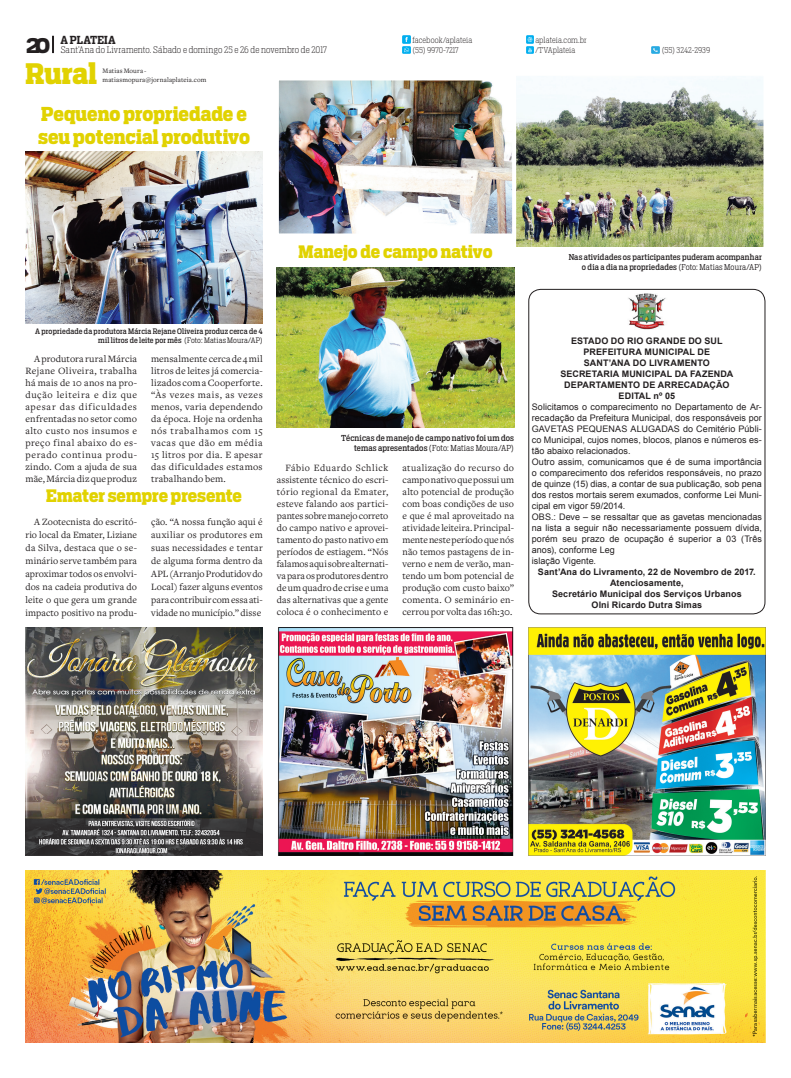
<style>
.page{position:relative;width:791px;height:1078px;background:#fff}
.page>*{position:absolute;margin:0;border:0;box-sizing:border-box;transform-origin:0 0}
.t1{font:900 28px "Antenna Serif Condensed";color:#e1d201}
.t2{font:900 19px/22.8px "Antenna Serif Condensed";color:#e1d201}
.t3{font:900 17px "Antenna Serif Condensed";color:#e1d201}
.t4{font:700 11px "Antenna Serif Condensed";letter-spacing:.005em;color:#231f20}
.t5{font:10px/12px "Freight Text";letter-spacing:.01em;color:#231f20;text-align:justify}
.t6{font:9px/11px "Arial";letter-spacing:.005em;color:#231f20}
.t7{font:700 9px/11px "Arial";letter-spacing:.015em;color:#231f20;text-align:center}
.t8{font:300 expanded 9px "Antenna Serif Condensed";letter-spacing:.005em;color:#231f20}
.t9{font:500 8.2px/9.8px "Antenna Serif Condensed";letter-spacing:.015em;color:#231f20;text-align:right}
.t10{font:500 8px/9.6px "Antenna Serif Condensed";letter-spacing:.015em;color:#231f20;text-align:right}
.t11{font:300 expanded 8px "Antenna Serif Condensed";letter-spacing:.005em;color:#231f20}
.t12{font:500 7.5px/9px "Antenna Serif Condensed";letter-spacing:.015em;color:#231f20;text-align:right}
.t13{font:7px/8.4px "Freight Text";letter-spacing:.015em;color:#231f20}
.s1{font-family:"Antenna Serif";font-weight:900;font-size:20px}
.s2{font-weight:300}
</style>
<div class="page">
<svg style="left:52px;top:36px;width:2px;height:17px"></svg>
<svg style="left:652px;top:46px;width:7px;height:8px"></svg>
<svg style="left:403px;top:36px;width:7px;height:18px"></svg>
<svg style="left:526px;top:36px;width:8px;height:18px"></svg>
<div style="left:528px;top:289px;width:237px;height:325px;border:1px solid #231f20;border-radius:12px"></div>
<img style="left:628px;top:293px;width:38px;height:37px">
<img style="left:26px;top:627px;width:237px;height:228px">
<img style="left:278px;top:627px;width:236px;height:228px">
<img style="left:26px;top:870px;width:739px;height:172px">
<img style="left:528px;top:627px;width:237px;height:228px">
<img style="left:26px;top:151px;width:237px;height:172px">
<img style="left:277px;top:268px;width:237px;height:159px">
<img style="left:517px;top:77px;width:245px;height:169px">
<div style="left:512px;top:72px;width:255px;height:179px;border:4px solid #fff"></div>
<img style="left:280px;top:81px;width:231px;height:151px">
<div style="left:275px;top:76px;width:241px;height:161px;border:4px solid #fff"></div>
<p class="t4" style="left:26px;top:33px;width:92px"><span class="s1">20</span> A PLATEIA</p>
<p class="t11" style="left:412px;top:35px;width:61px">facebook/aplateia</p>
<p class="t11" style="left:535px;top:35px;width:53px">aplateia.com.br</p>
<p class="t8" style="left:61px;top:44px;width:267px">Sant’Ana do Livramento. Sábado e domingo 25 e 26 de novembro de 2017</p>
<p class="t11" style="left:412px;top:45px;width:48px">(55) 9970-7217</p>
<p class="t11" style="left:535px;top:45px;width:42px">/TVAplateia</p>
<p class="t11" style="left:662px;top:45px;width:50px">(55) 3242-2939</p>
<h1 class="t1" style="left:26px;top:54px;width:73px">Rural</h1>
<p class="t13" style="left:103px;top:67px;width:105px">Matias Moura - matiasmopura@jornalaplateia.com</p>
<h2 class="t2" style="left:38px;top:103px;width:214px">Pequeno propriedade e seu potencial produtivo</h2>
<h3 class="t3" style="left:298px;top:240px;width:195px">Manejo de campo nativo</h3>
<p class="t10" style="left:569px;top:252px;width:195px">Nas atividades os participantes puderam acompanhar o dia a dia na propriedades <span class="s2">(Foto: Matias Moura/AP)</span></p>
<p class="t12" style="left:35px;top:327px;width:229px">A propriedade da produtora Márcia Rejane Oliveira produz cerca de 4 mil litros de leite por mês <span class="s2">(Foto: Matias Moura/AP)</span></p>
<p class="t5" style="left:26px;top:353px;width:113px;text-indent:9px">A produtora rural Márcia Rejane Oliveira, trabalha há mais de 10 anos na pro&shy;dução leiteira e diz que apesar das dificuldades enfrentadas no setor como alto custo nos insumos e preço final abaixo do es&shy;perado continua produ&shy;zindo. Com a ajuda de sua mãe, Márcia diz que produz</p>
<p class="t5" style="left:151px;top:353px;width:113px">mensalmente cerca de 4 mil litros de leites já comercia&shy;lizados com a Cooperforte. “Às vezes mais, as vezes menos, varia dependendo da época. Hoje na ordenha nós trabalhamos com 15 vacas que dão em média 15 litros por dia. E apesar das dificuldades estamos trabalhando bem.</p>
<p class="t5" style="left:26px;top:515px;width:113px;line-height:13px;text-indent:9px">A Zootecnista do escritó&shy;rio local da Emater, Liziane da Silva, destaca que o se&shy;minário serve também para aproximar todos os envolvi&shy;dos na cadeia produtiva do leite o que gera um grande impacto positivo na produ-</p>
<p class="t5" style="left:151px;top:515px;width:113px;line-height:13px">ção. “A nossa função aqui é auxiliar os produtores em suas necessidades e tentar de alguma forma dentro da APL (Arranjo Produtidov do Local) fazer alguns eventos para contribuir com essa ati&shy;vidade no município.” disse</p>
<h3 class="t3" style="left:46px;top:484px;width:197px">Emater sempre presente</h3>
<p class="t9" style="left:341px;top:433px;width:174px">Técnicas de manejo de campo nativo foi um dos temas apresentados <span class="s2">(Foto: Matias Moura/AP)</span></p>
<p class="t5" style="left:277px;top:461px;width:113px;text-indent:9px">Fábio Eduardo Schlick assistente técnico do escri&shy;tório regional da Emater, esteve falando aos partici&shy;pantes sobre manejo correto do campo nativo e aprovei&shy;tamento do pasto nativo em períodos de estiagem. “Nós falamos aqui sobre alternati&shy;va para os produtores dentro de um quadro de crise e uma das alternativas que a gente coloca é o conhecimento e</p>
<p class="t5" style="left:403px;top:461px;width:113px">atualização do recurso do campo nativo que possui um alto potencial de produção com boas condições de uso e que é mal aproveitado na atividade leiteira. Principal&shy;mente neste período que nós não temos pastagens de in&shy;verno e nem de verão, man&shy;tendo um bom potencial de produção com custo baixo” comenta. O seminário en&shy;cerrou por volta das 16h:30.</p>
<p class="t7" style="left:560px;top:336px;width:174px">ESTADO DO RIO GRANDE DO SUL<br>PREFEITURA MUNICIPAL DE<br>SANT’ANA DO LIVRAMENTO<br>SECRETARIA MUNICIPAL DA FAZENDA<br>DEPARTAMENTO DE ARRECADAÇÃO<br>EDITAL nº 05</p>
<p class="t6" style="left:532px;top:401px;width:232px">Solicitamos o comparecimento no Departamento de Ar&shy;recadação da Prefeitura Municipal, dos responsáveis por GAVETAS PEQUENAS ALUGADAS do Cemitério Públi&shy;co Municipal, cujos nomes, blocos, planos e números es&shy;tão abaixo relacionados.<br>Outro assim, comunicamos que é de suma importância o comparecimento dos referidos responsáveis, no prazo de quinze (15) dias, a contar de sua publicação, sob pena dos restos mortais serem exumados, conforme Lei Muni&shy;cipal em vigor 59/2014.<br>OBS.: Deve – se ressaltar que as gavetas mencionadas na lista a seguir não necessariamente possuem dívida, porém seu prazo de ocupação é superior a 03 (Três anos), conforme Leg<br>islação Vigente.</p>
<p class="t7" style="left:538px;top:566px;width:219px">Sant’Ana do Livramento, 22 de Novembro de 2017.<br>Atenciosamente,<br>Secretário Municipal dos Serviços Urbanos<br>Olni Ricardo Dutra Simas</p>
</div>
